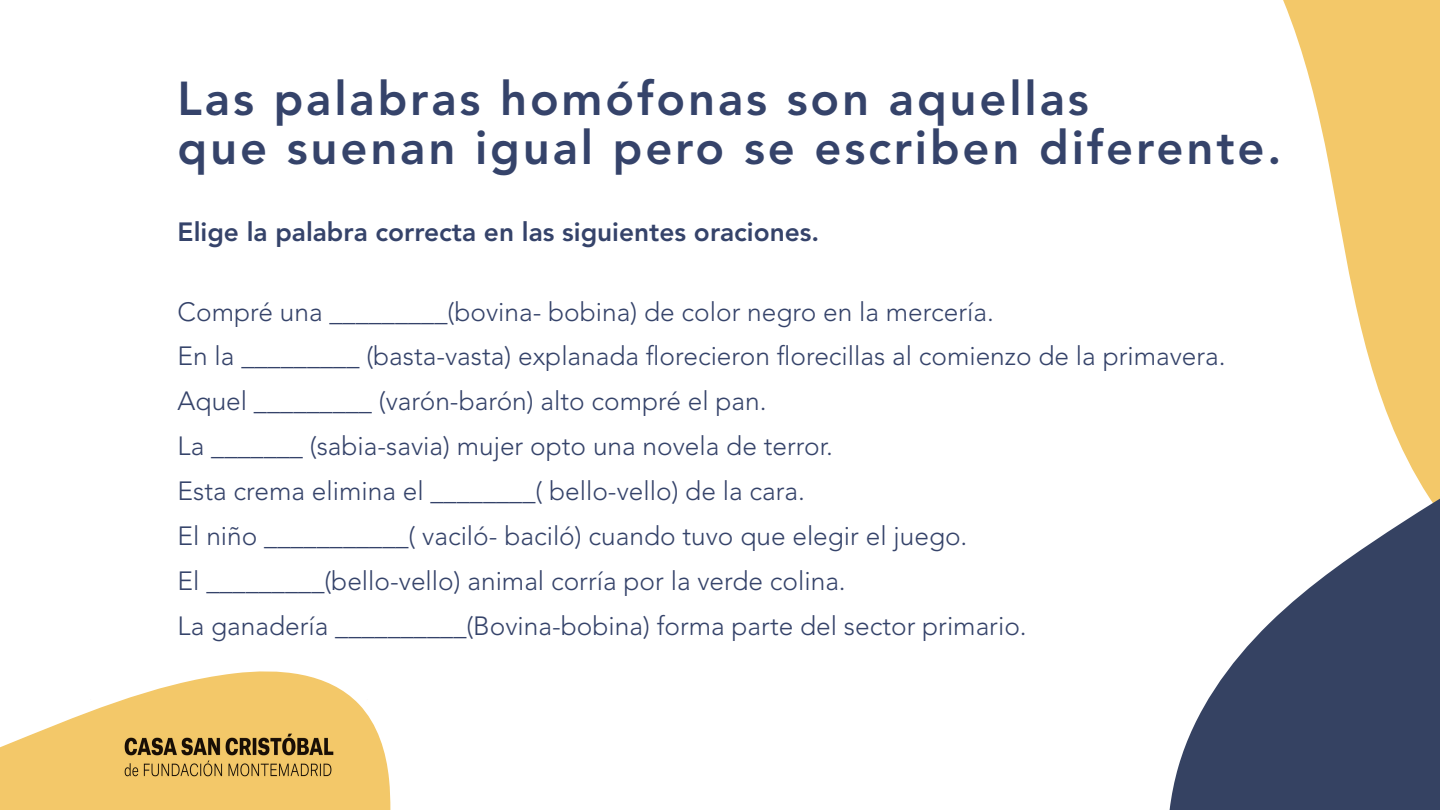
<style>
.page{position:relative;width:1440px;height:810px;background:#fff}
.page>*{position:absolute;margin:0;border:0;box-sizing:border-box;transform-origin:0 0}
.t1{font:800 47.17px/49px "Avenir LT Std";letter-spacing:.06em;color:#35436a}
.t2{font:300 26.25px/45px "Avenir LT Std";color:#35436a}
.t3{font:800 26.25px "Avenir LT Std";color:#35436a}
</style>
<div class="page">
<svg style="left:1283px;top:0;width:157px;height:499px;fill:#f3c869"></svg>
<svg style="left:1170px;top:499px;width:270px;height:311px;fill:#354262"></svg>
<svg style="left:0;top:671px;width:390px;height:139px;fill:#f3c869"></svg>
<img style="left:91px;top:700px;width:276px;height:110px">
<h1 class="t1" style="left:178px;top:74px;width:1105px">Las palabras homófonas son aquellas<br>que suenan igual pero se escriben diferente.</h1>
<p class="t3" style="left:178px;top:216px;width:643px">Elige la palabra correcta en las siguientes oraciones.</p>
<p class="t2" style="left:178px;top:289px;width:1050px">Compré una _________(bovina- bobina) de color negro en la mercería.<br>En la _________ (basta-vasta) explanada florecieron florecillas al comienzo de la primavera.<br>Aquel _________ (varón-barón) alto compré el pan.<br>La _______ (sabia-savia) mujer opto una novela de terror.<br>Esta crema elimina el ________( bello-vello) de la cara.<br>El niño ___________( vaciló- baciló) cuando tuvo que elegir el juego.<br>El _________(bello-vello) animal corría por la verde colina.<br>La ganadería __________(Bovina-bobina) forma parte del sector primario.</p>
</div>
